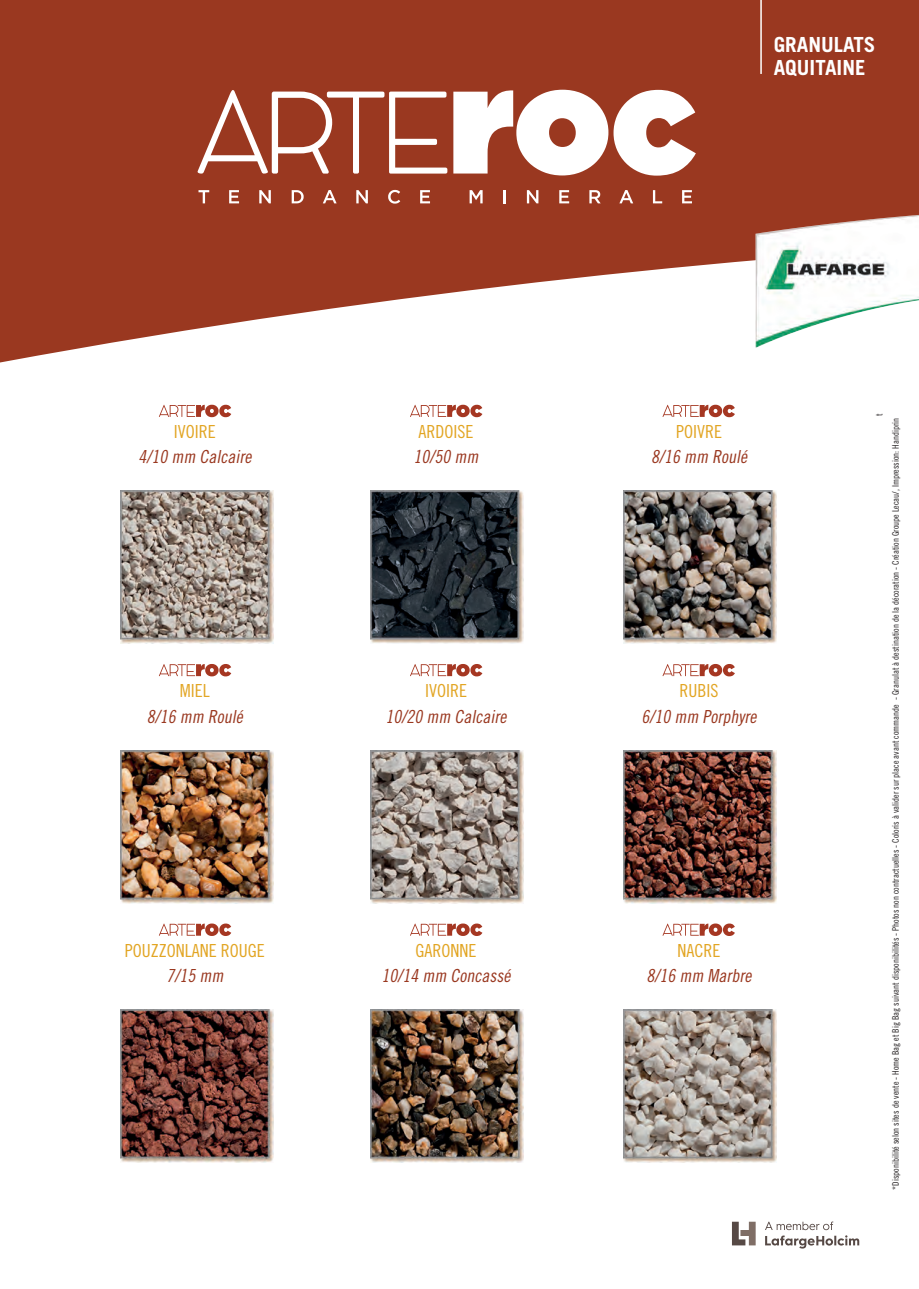
<style>
.page{position:relative;width:919px;height:1289px;background:#fff}
.page>*{position:absolute;margin:0;border:0;box-sizing:border-box;transform-origin:0 0}
.t1{font:700 20.85px "Trade Gothic LT Std";color:#fff}
.t2{font:italic 18px "Trade Gothic LT Std Cn 18";color:#9a3820}
.t3{font:18px "Trade Gothic LT Std Cn 18";color:#e2a523}
.t4{font:9px "Trade Gothic LT Std Cn 18";color:#231f20}
</style>
<div class="page">
<svg style="left:0;top:0;width:918px;height:362px;fill:#9a3820"></svg>
<hr style="left:760px;top:0;width:1px;height:74px;background:#fff">
<svg style="left:197px;top:90px;width:250px;height:83px"></svg>
<svg style="left:453px;top:90px;width:242px;height:86px"></svg>
<svg style="left:198px;top:190px;width:11px;height:13px"></svg>
<svg style="left:229px;top:190px;width:10px;height:13px"></svg>
<svg style="left:259px;top:190px;width:12px;height:13px"></svg>
<svg style="left:292px;top:190px;width:11px;height:13px"></svg>
<svg style="left:323px;top:190px;width:13px;height:13px"></svg>
<svg style="left:356px;top:190px;width:12px;height:13px"></svg>
<svg style="left:388px;top:190px;width:12px;height:14px"></svg>
<svg style="left:420px;top:190px;width:10px;height:13px"></svg>
<svg style="left:469px;top:190px;width:13px;height:13px"></svg>
<svg style="left:503px;top:190px;width:3px;height:13px"></svg>
<svg style="left:527px;top:190px;width:11px;height:13px"></svg>
<svg style="left:559px;top:190px;width:10px;height:13px"></svg>
<svg style="left:589px;top:190px;width:11px;height:13px"></svg>
<svg style="left:619px;top:190px;width:14px;height:13px"></svg>
<svg style="left:653px;top:190px;width:9px;height:13px"></svg>
<svg style="left:682px;top:190px;width:10px;height:13px"></svg>
<svg style="left:732px;top:1221px;width:23px;height:24px"></svg>
<svg style="left:765px;top:1221px;width:94px;height:27px"></svg>
<img style="left:745px;top:204px;width:173px;height:155px">
<svg style="left:159px;top:405px;width:72px;height:12px"></svg>
<svg style="left:159px;top:664px;width:72px;height:12px"></svg>
<svg style="left:159px;top:923px;width:72px;height:13px"></svg>
<svg style="left:410px;top:405px;width:72px;height:12px"></svg>
<svg style="left:410px;top:664px;width:72px;height:12px"></svg>
<svg style="left:410px;top:923px;width:72px;height:13px"></svg>
<svg style="left:662px;top:405px;width:72px;height:12px"></svg>
<svg style="left:662px;top:664px;width:72px;height:12px"></svg>
<svg style="left:662px;top:923px;width:72px;height:13px"></svg>
<img style="left:371px;top:750px;width:153px;height:153px">
<img style="left:623px;top:1009px;width:153px;height:153px">
<img style="left:623px;top:490px;width:153px;height:153px">
<img style="left:623px;top:750px;width:153px;height:153px">
<img style="left:371px;top:1009px;width:153px;height:153px">
<img style="left:121px;top:1009px;width:153px;height:153px">
<img style="left:121px;top:750px;width:153px;height:153px">
<img style="left:371px;top:490px;width:153px;height:153px">
<img style="left:121px;top:490px;width:153px;height:153px">
<h1 class="t1" style="left:773px;top:32px;width:103px">GRANULATS</h1>
<h1 class="t1" style="left:773px;top:55px;width:93px">AQUITAINE</h1>
<p class="t4" style="left:873px;top:416px;width:4px;rotate:-90deg">t</p>
<h2 class="t3" style="left:174px;top:421px;width:43px">IVOIRE</h2>
<h2 class="t3" style="left:418px;top:421px;width:56px">ARDOISE</h2>
<h2 class="t3" style="left:676px;top:421px;width:47px">POIVRE</h2>
<h2 class="t2" style="left:138px;top:446px;width:118px">4/10 mm Calcaire</h2>
<h2 class="t2" style="left:413px;top:446px;width:70px">10/50 mm</h2>
<h2 class="t2" style="left:651px;top:446px;width:101px">8/16 mm Roulé</h2>
<h2 class="t3" style="left:180px;top:680px;width:31px">MIEL</h2>
<h2 class="t3" style="left:425px;top:680px;width:43px">IVOIRE</h2>
<h2 class="t3" style="left:679px;top:680px;width:40px">RUBIS</h2>
<h2 class="t2" style="left:147px;top:705px;width:101px">8/16 mm Roulé</h2>
<h2 class="t2" style="left:385px;top:705px;width:126px">10/20 mm Calcaire</h2>
<h2 class="t2" style="left:641px;top:705px;width:120px">6/10 mm Porphyre</h2>
<h2 class="t3" style="left:125px;top:939px;width:141px">POUZZONLANE ROUGE</h2>
<h2 class="t3" style="left:415px;top:939px;width:62px">GARONNE</h2>
<h2 class="t3" style="left:677px;top:939px;width:44px">NACRE</h2>
<h2 class="t2" style="left:166px;top:964px;width:62px">7/15 mm</h2>
<h2 class="t2" style="left:381px;top:964px;width:134px">10/14 mm Concassé</h2>
<h2 class="t2" style="left:646px;top:964px;width:110px">8/16 mm Marbre</h2>
<p class="t4" style="left:890px;top:1189px;width:773px;rotate:-90deg">*Disponibilité selon sites de vente - Home Bag et Big Bag suivant disponibilités - Photos non contractuelles - Coloris à valider sur place avant commande - Granulat à destination de la décoration - Création Groupe Lecau/, Impression: Handiprin</p>
</div>
